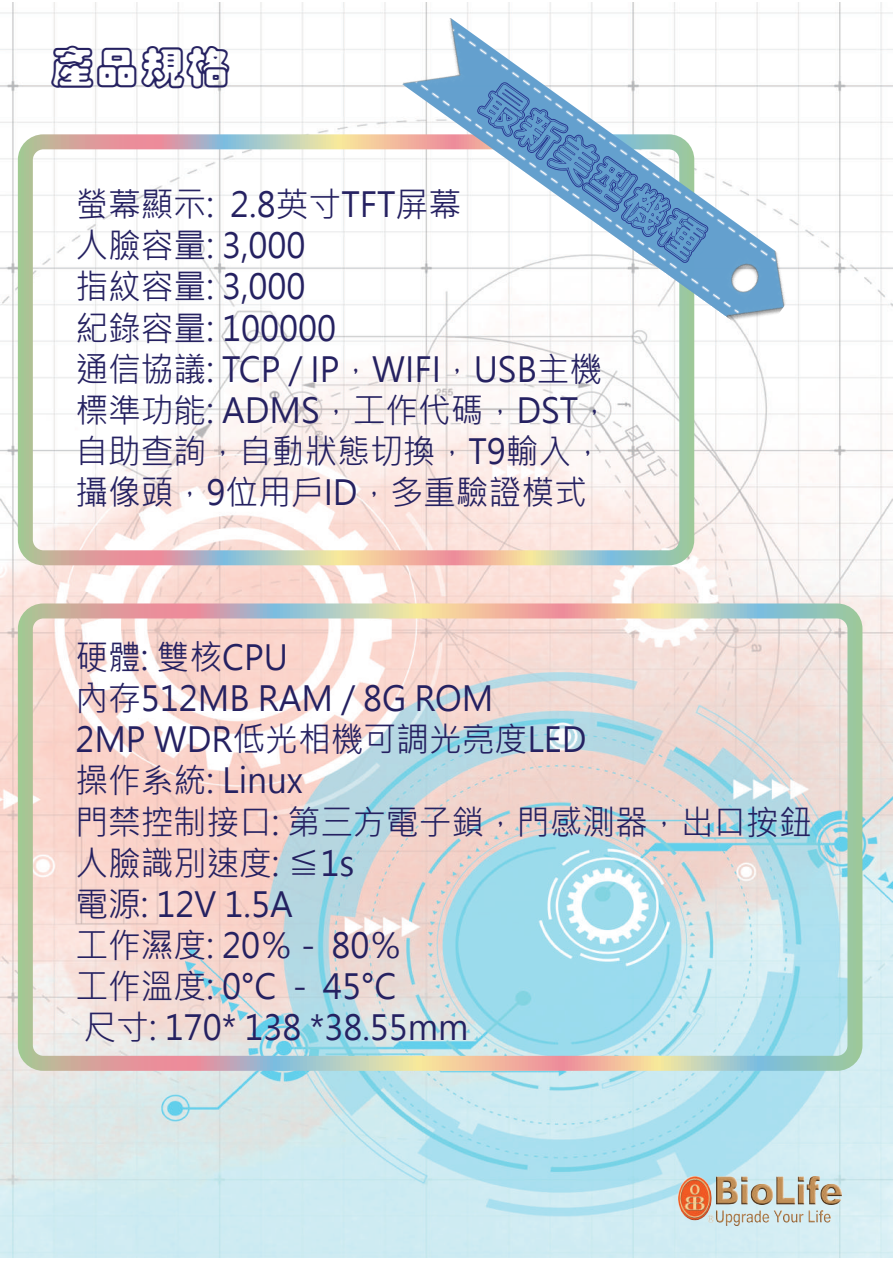
<style>
.page{position:relative;width:893px;height:1263px;background:#fff}
.page>*{position:absolute;margin:0;border:0;box-sizing:border-box;transform-origin:0 0}
.t1{font:45.15px "Han Wang WCL09";color:#283890;scale:.96 1}
.t2{font:45px "Han Wang Kan Da Yan";color:#252161}
.t3{font:34.35px/41.1px "Microsoft Jheng Hei";color:#252161;scale:.95 1}
.s1{font-family:"Adobe Ming Std";font-weight:300}
</style>
<div class="page">
<img style="left:0;top:3px;width:893px;height:1254px">
<div style="left:18px;top:134px;width:676px;height:431px;border:15px solid #fff;border-radius:18px"></div>
<div style="left:18px;top:603px;width:844px;height:468px;border:15px solid #fff;border-radius:18px"></div>
<img style="left:402px;top:18px;width:405px;height:322px">
<img style="left:717px;top:1176px;width:124px;height:29px">
<img style="left:717px;top:1211px;width:113px;height:14px">
<img style="left:678px;top:1176px;width:35px;height:46px">
<h2 class="t2" style="left:50px;top:44px;width:181px">產品規格</h2>
<h1 class="t1" style="left:503px;top:73px;width:273px;rotate:36deg">最新美型機種</h1>
<p class="t3" style="left:75px;top:184px;width:565px">螢幕顯示: 2.8英寸TFT屏幕<br>人臉容量: 3,000<br>指紋容量: 3,000<br>紀錄容量: 100000<br>通信協議: TCP / IP，WIFI，USB主機標準功能: ADMS，工作代碼，DST，自助查詢，自動狀態切換，T9輸入，攝像頭，9位用戶ID，多重驗證模式</p>
<p class="t3" style="left:75px;top:637px;width:777px">硬體: 雙核CPU<br>內存512MB RAM / 8G ROM<br>2MP WDR低光相機可調光亮度LED<br>操作系統: Linux<br>門禁控制接口: 第三方電子鎖，門感測器，出口按鈕人臉識別速度: <span class="s1">≦</span>1s<br>電源: 12V 1.5A<br>工作濕度: 20％ - 80％<br>工作溫度: 0°C - 45°C<br>尺寸: 170* 138 *38.55mm</p>
</div>
